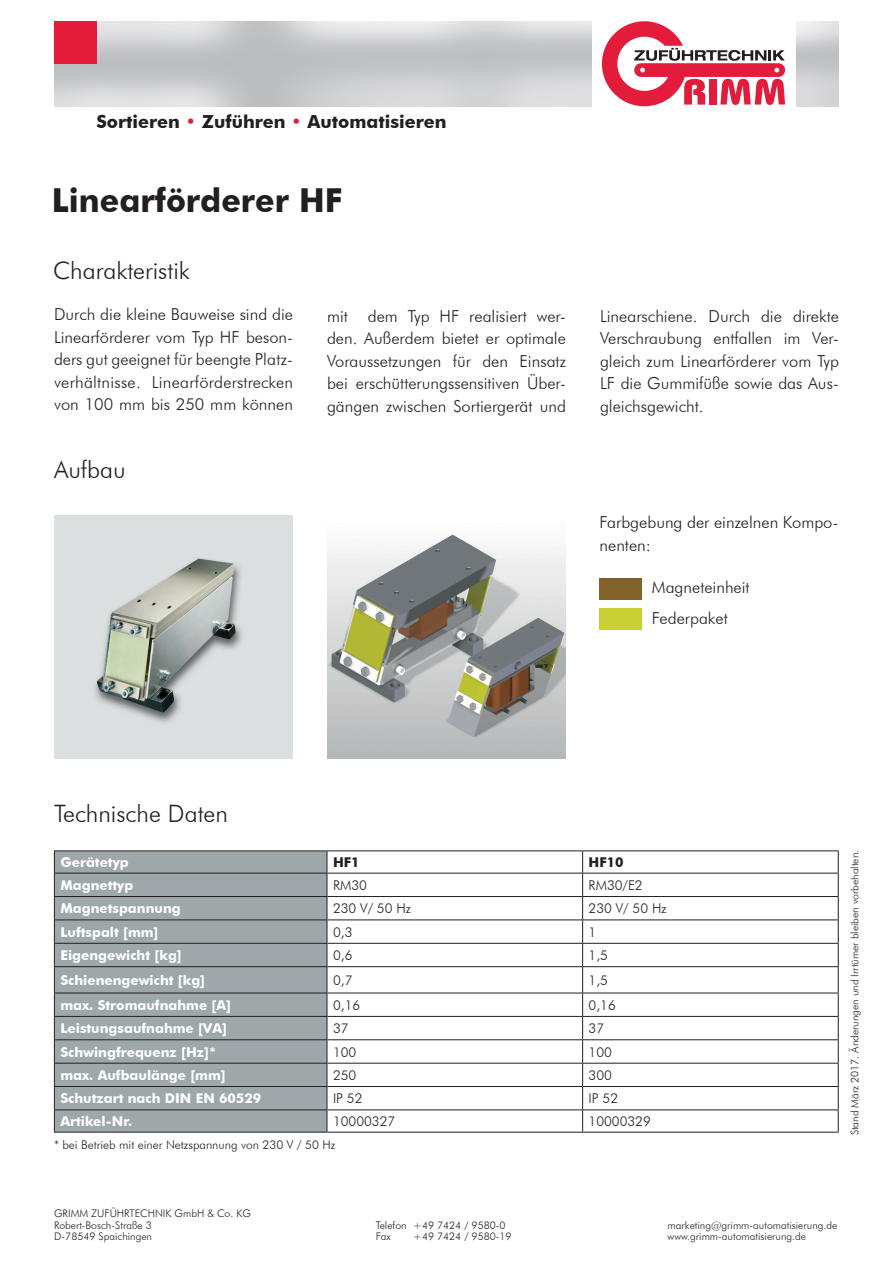
<style>
.page{position:relative;width:893px;height:1263px;background:#fff}
.page>*{position:absolute;margin:0;border:0;box-sizing:border-box;transform-origin:0 0}
.t1{font:700 33px "Futura BT";color:#231f20}
.t2{font:300 24px "Futura BT";color:#231f20}
.t3{font:700 18px "Futura BT";color:#231f20}
.t4{font:300 16.5px/22.5px "Futura BT";color:#231f20;text-align:justify}
.t5{font:700 13.5px "Futura BT";color:#fff}
.t6{font:300 13.5px "Futura BT";color:#231f20}
.t7{font:700 13.5px "Futura BT";color:#231f20}
.t8{font:300 12px "Futura BT";color:#231f20}
.t9{font:300 10.5px/11.2px "Futura BT";color:#231f20}
.s1{color:#e41c3b}
</style>
<div class="page">
<div style="left:54px;top:21px;width:43px;height:43px;background:#e41c3b"></div>
<svg style="left:602px;top:21px;width:183px;height:85px"></svg>
<img style="left:54px;top:516px;width:239px;height:242px">
<div style="left:599px;top:578px;width:43px;height:22px;background:#826327"></div>
<div style="left:599px;top:608px;width:43px;height:21px;background:#c9cf35"></div>
<div style="left:54px;top:851px;width:273px;height:22px;background:#9ea7a9"></div>
<div style="left:55px;top:874px;width:272px;height:258px;background:#9ea7a9"></div>
<hr style="left:54px;top:850px;width:273px;height:1px;background:#231f20">
<hr style="left:582px;top:850px;width:257px;height:1px;background:#231f20">
<hr style="left:327px;top:1132px;width:256px;height:1px;background:#231f20">
<hr style="left:583px;top:1132px;width:256px;height:1px;background:#231f20">
<hr style="left:327px;top:850px;width:255px;height:1px;background:#231f20">
<hr style="left:54px;top:873px;width:273px;height:1px;background:#231f20">
<hr style="left:54px;top:896px;width:273px;height:1px;background:#231f20">
<hr style="left:54px;top:919px;width:273px;height:1px;background:#231f20">
<hr style="left:54px;top:943px;width:273px;height:1px;background:#231f20">
<hr style="left:54px;top:966px;width:273px;height:1px;background:#231f20">
<hr style="left:54px;top:993px;width:273px;height:1px;background:#231f20">
<hr style="left:54px;top:1016px;width:273px;height:1px;background:#231f20">
<hr style="left:54px;top:1039px;width:273px;height:1px;background:#231f20">
<hr style="left:54px;top:1063px;width:273px;height:1px;background:#231f20">
<hr style="left:54px;top:1086px;width:273px;height:1px;background:#231f20">
<hr style="left:54px;top:1109px;width:273px;height:1px;background:#231f20">
<svg style="left:54px;top:851px;width:1px;height:281px"></svg>
<svg style="left:327px;top:851px;width:512px;height:281px"></svg>
<hr style="left:54px;top:1132px;width:273px;height:1px;background:#231f20">
<img style="left:327px;top:534px;width:239px;height:224px">
<p class="t3" style="left:97px;top:111px;width:351px">Sortieren <span class="s1">•</span> Zuführen <span class="s1">•</span> Automatisieren</p>
<h1 class="t1" style="left:52px;top:180px;width:292px">Linearförderer HF</h1>
<h2 class="t2" style="left:53px;top:256px;width:138px">Charakteristik</h2>
<p class="t4" style="left:54px;top:303px;width:240px">Durch die kleine Bauweise sind die Linearförderer vom Typ HF beson&shy;ders gut geeignet für beengte Platz&shy;verhältnisse. Linearförderstrecken von 100 mm bis 250 mm können</p>
<p class="t4" style="left:327px;top:305px;width:240px">mit dem Typ HF realisiert wer&shy;den. Außerdem bietet er optimale Voraussetzungen für den Einsatz bei erschütterungssensitiven Über&shy;gängen zwischen Sortiergerät und</p>
<p class="t4" style="left:600px;top:305px;width:240px">Linearschiene. Durch die direkte Verschraubung entfallen im Ver&shy;gleich zum Linearförderer vom Typ LF die Gummifüße sowie das Aus&shy;gleichsgewicht.</p>
<h2 class="t2" style="left:54px;top:454px;width:73px">Aufbau</h2>
<p class="t4" style="left:600px;top:511px;width:240px">Farbgebung der einzelnen Kompo&shy;nenten:</p>
<p class="t4" style="left:652px;top:571px;width:99px;line-height:31.5px">Magneteinheit<br>Federpaket</p>
<h2 class="t2" style="left:54px;top:799px;width:176px">Technische Daten</h2>
<p class="t5" style="left:60px;top:854px;width:70px">Gerätetyp</p>
<p class="t7" style="left:333px;top:854px;width:28px">HF1</p>
<p class="t7" style="left:589px;top:854px;width:37px">HF10</p>
<p class="t5" style="left:60px;top:877px;width:74px">Magnettyp</p>
<p class="t6" style="left:333px;top:877px;width:35px">RM30</p>
<p class="t6" style="left:589px;top:877px;width:56px">RM30/E2</p>
<p class="t5" style="left:60px;top:900px;width:122px">Magnetspannung</p>
<p class="t6" style="left:333px;top:900px;width:79px">230 V/ 50 Hz</p>
<p class="t6" style="left:589px;top:900px;width:79px">230 V/ 50 Hz</p>
<p class="t5" style="left:60px;top:924px;width:100px">Luftspalt [mm]</p>
<p class="t6" style="left:333px;top:924px;width:21px">0,3</p>
<p class="t6" style="left:589px;top:924px;width:9px">1</p>
<p class="t5" style="left:60px;top:947px;width:123px">Eigengewicht [kg]</p>
<p class="t6" style="left:333px;top:947px;width:21px">0,6</p>
<p class="t6" style="left:589px;top:947px;width:21px">1,5</p>
<p class="t5" style="left:60px;top:972px;width:146px">Schienengewicht [kg]</p>
<p class="t6" style="left:333px;top:972px;width:21px">0,7</p>
<p class="t6" style="left:589px;top:972px;width:21px">1,5</p>
<p class="t5" style="left:60px;top:997px;width:172px">max. Stromaufnahme [A]</p>
<p class="t6" style="left:333px;top:997px;width:29px">0,16</p>
<p class="t6" style="left:589px;top:997px;width:29px">0,16</p>
<p class="t5" style="left:60px;top:1020px;width:168px">Leistungsaufnahme [VA]</p>
<p class="t6" style="left:333px;top:1020px;width:17px">37</p>
<p class="t6" style="left:589px;top:1020px;width:17px">37</p>
<p class="t5" style="left:60px;top:1043px;width:157px">Schwingfrequenz [Hz]*</p>
<p class="t6" style="left:333px;top:1043px;width:25px">100</p>
<p class="t6" style="left:589px;top:1043px;width:25px">100</p>
<p class="t5" style="left:60px;top:1067px;width:167px">max. Aufbaulänge [mm]</p>
<p class="t6" style="left:333px;top:1067px;width:25px">250</p>
<p class="t6" style="left:589px;top:1067px;width:25px">300</p>
<p class="t5" style="left:60px;top:1090px;width:202px">Schutzart nach DIN EN 60529</p>
<p class="t6" style="left:333px;top:1090px;width:31px">IP 52</p>
<p class="t6" style="left:589px;top:1090px;width:31px">IP 52</p>
<p class="t5" style="left:60px;top:1113px;width:73px">Artikel-Nr.</p>
<p class="t6" style="left:333px;top:1113px;width:64px">10000327</p>
<p class="t6" style="left:589px;top:1113px;width:64px">10000329</p>
<p class="t8" style="left:54px;top:1137px;width:283px">* bei Betrieb mit einer Netzspannung von 230 V / 50 Hz</p>
<p class="t9" style="left:849px;top:1135px;width:287px;rotate:-90deg">Stand März 2017. Änderungen und Irrtümer bleiben vorbehalten.</p>
<p class="t9" style="left:54px;top:1208px;width:199px">GRIMM ZUFÜHRTECHNIK GmbH &amp; Co. KG<br>Robert-Bosch-Straße 3<br>D-78549 Spaichingen</p>
<p class="t9" style="left:376px;top:1219px;width:131px">Telefon +49 7424 / 9580-0<br>Fax</p>
<p class="t9" style="left:413px;top:1230px;width:100px">+49 7424 / 9580-19</p>
<p class="t9" style="left:668px;top:1219px;width:171px">marketing@grimm-automatisierung.de www.grimm-automatisierung.de</p>
</div>
